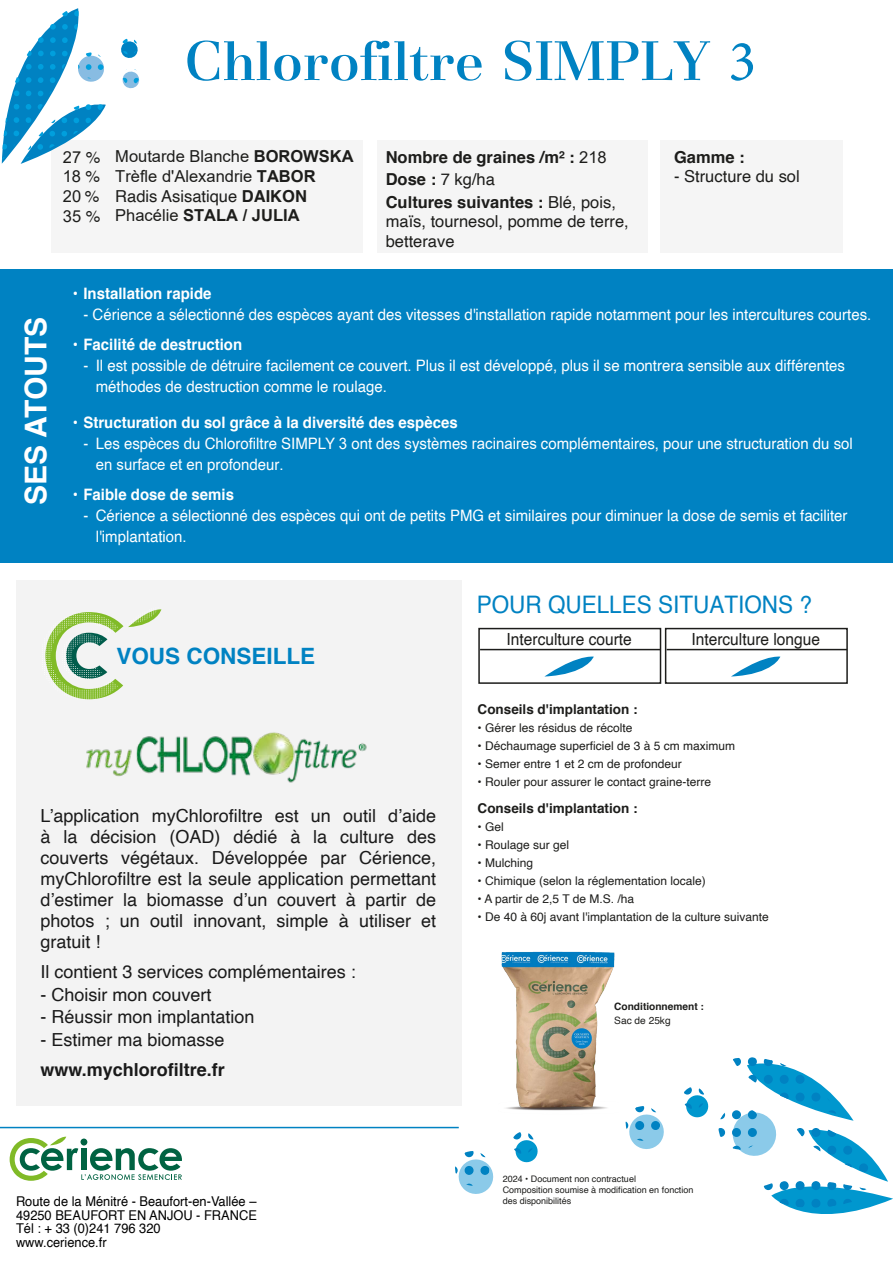
<style>
.page{position:relative;width:893px;height:1263px;background:#fff}
.page>*{position:absolute;margin:0;border:0;box-sizing:border-box;transform-origin:0 0}
.t1{font:500 58.2px "Basilia Std";color:#0082c2}
.t2{font:700 30px "Helvetica";color:#fff}
.t3{font:24.15px "Helvetica";color:#0082c2;scale:.93 1}
.t4{font:700 22.5px "Helvetica";color:#0082c2}
.t5{font:18px/21px "Helvetica";color:rgb(1 1 1/.9);text-align:justify}
.t6{font:700 18px "Helvetica";color:rgb(1 1 1/.9)}
.t7{font:16.8px "Helvetica";color:#1d1d1b;scale:.93 1}
.t8{font:16.5px/19.5px "Helvetica";color:#1d1d1b}
.t9{font:700 16.5px/22.5px "Helvetica";color:#1d1d1b}
.t10{font:16.5px/19.5px "Arial";color:#1d1d1b}
.t11{font:700 16.5px "Arial";color:#1d1d1b}
.t12{font:15.75px/21px "Helvetica";color:#fff;scale:.95 1}
.t13{font:700 15.75px "Helvetica";color:#fff;scale:.95 1}
.t14{font:15.75px "Arial";color:#fff;scale:.95 1}
.t15{font:13.5px/13.5px "Helvetica";color:#010101;scale:.95 1}
.t16{font:700 13.5px "Helvetica";color:#1d1d1b}
.t17{font:12px "Helvetica";color:#1d1d1b}
.t18{font:700 10.2px "Helvetica";color:#1d1d1b}
.t19{font:10.2px "Helvetica";color:#1d1d1b}
.t20{font:9px/10.8px "Helvetica";color:#1d1d1b}
.s1{font-family:"Minion Pro";font-weight:400}
.s2{font-family:"Helvetica"}
.s3{font-weight:700}
.s4{font-family:"Arial"}
.s5{font-weight:400}
.s6{font-family:"Helvetica";font-weight:400}
.s7{font-family:"Arial";font-weight:400}
</style>
<div class="page">
<div style="left:0;top:270px;width:893px;height:293px;background:#0082c2"></div>
<hr style="left:0;top:1127px;width:459px;height:1px;background:#0082c2">
<div style="left:478px;top:628px;width:183px;height:56px;background:#fff;border:2px solid #1d1d1b"></div>
<hr style="left:480px;top:649px;width:180px;height:1px;background:#1d1d1b">
<svg style="left:545px;top:656px;width:49px;height:20px"></svg>
<svg style="left:10px;top:1136px;width:172px;height:45px"></svg>
<div style="left:51px;top:140px;width:311px;height:112px;background:#f5f5f5"></div>
<div style="left:378px;top:140px;width:270px;height:112px;background:#f5f5f5"></div>
<div style="left:660px;top:140px;width:183px;height:112px;background:#f5f5f5"></div>
<svg style="left:2px;top:8px;width:138px;height:156px"></svg>
<div style="left:665px;top:628px;width:183px;height:56px;background:#fff;border:2px solid #1d1d1b"></div>
<hr style="left:667px;top:649px;width:180px;height:1px;background:#1d1d1b">
<svg style="left:732px;top:656px;width:48px;height:20px"></svg>
<svg style="left:455px;top:1132px;width:83px;height:62px"></svg>
<svg style="left:625px;top:1087px;width:84px;height:62px"></svg>
<svg style="left:718px;top:1057px;width:175px;height:157px"></svg>
<div style="left:16px;top:580px;width:446px;height:526px;background:#f3f3f3"></div>
<svg style="left:45px;top:609px;width:116px;height:91px"></svg>
<img style="left:86px;top:732px;width:281px;height:51px">
<img style="left:501px;top:951px;width:114px;height:160px">
<h1 class="t1" style="left:184px;top:28px;width:574px">Chlorofiltre SIMPLY <span class="s1">3</span></h1>
<h2 class="t2" style="left:12px;top:505px;width:189px;rotate:-90deg">SES ATOUTS</h2>
<p class="t10" style="left:115px;top:146px;width:240px;text-indent:-52px">27 <span class="s2">%</span> Moutarde Blanche <span class="s3">BOROWSKA<br></span>Trèfle d'Alexandrie <span class="s3">TABOR</span></p>
<p class="t8" style="left:63px;top:187px;width:246px"><span class="s4">20</span> % Radis Asisatique <span class="s3">DAIKON</span></p>
<p class="t11" style="left:63px;top:203px;width:238px"><span class="s5">35</span> <span class="s6">%</span> <span class="s5">Phacélie</span> STALA / JULIA</p>
<p class="t10" style="left:63px;top:166px;width:39px">18 <span class="s2">%</span></p>
<p class="t9" style="left:386px;top:146px;width:232px">Nombre de graines /m² : <span class="s7">218<br></span>Dose : <span class="s5">7 kg/ha<br></span>Cultures suivantes : <span class="s5">Blé, pois,</span></p>
<p class="t8" style="left:386px;top:212px;width:245px">maïs, tournesol, pomme de terre, betterave</p>
<p class="t9" style="left:674px;top:146px;width:72px">Gamme :</p>
<p class="t8" style="left:674px;top:167px;width:127px">- Structure du sol</p>
<p class="t13" style="left:73px;top:281px;width:147px">• Installation rapide</p>
<p class="t12" style="left:83px;top:305px;width:831px">- Cérience a sélectionné des espèces ayant des vitesses d'installation rapide notamment pour les intercultures courtes.</p>
<p class="t13" style="left:73px;top:332px;width:180px">• Facilité de destruction</p>
<p class="t12" style="left:96px;top:356px;width:790px;text-indent:-12px">- Il est possible de détruire facilement ce couvert. Plus il est développé, plus il se montrera sensible aux différentes méthodes de destruction comme le roulage.</p>
<p class="t13" style="left:73px;top:410px;width:407px">• Structuration du sol grâce à la diversité des espèces</p>
<p class="t12" style="left:83px;top:433px;width:811px">- Les espèces du Chlorofiltre SIMPLY <span class="s4">3</span> ont des systèmes <span class="s4">racinaires</span> complémentaires, pour une structuration du sol</p>
<p class="t14" style="left:96px;top:453px;width:199px">en surface et en <span class="s2">profondeur.</span></p>
<p class="t13" style="left:73px;top:482px;width:171px">• Faible dose de semis</p>
<p class="t12" style="left:96px;top:506px;width:793px;text-indent:-12px">- Cérience a sélectionné des espèces qui ont de petits PMG et similaires pour diminuer la dose de semis et faciliter l'implantation.</p>
<h3 class="t4" style="left:116px;top:638px;width:200px">VOUS CONSEILLE</h3>
<h3 class="t3" style="left:477px;top:586px;width:362px">POUR QUELLES SITUATIONS ?</h3>
<p class="t7" style="left:507px;top:626px;width:136px">Interculture courte</p>
<p class="t7" style="left:691px;top:626px;width:140px">Interculture longue</p>
<p class="t5" style="left:41px;top:806px;width:397px">L’application myChlorofiltre est un outil d’aide à la décision (OAD) dédié à la culture des couverts végétaux. Développée par Cérience, myChlorofiltre est la seule application permettant d’estimer la biomasse d’un couvert à partir de photos ; un outil innovant, simple à utiliser et gratuit !</p>
<p class="t5" style="left:41px;top:962px;width:317px">Il contient 3 services complémentaires :</p>
<p class="t5" style="left:41px;top:984px;width:173px">- Choisir mon couvert</p>
<p class="t5" style="left:41px;top:1007px;width:216px">- Réussir mon implantation</p>
<p class="t5" style="left:41px;top:1029px;width:186px">- Estimer ma biomasse</p>
<p class="t6" style="left:41px;top:1055px;width:186px">www.mychlorofiltre.fr</p>
<p class="t15" style="left:16px;top:1195px;width:255px">Route de la Ménitré - Beaufort-en-Vallée –<br>49250 BEAUFORT EN ANJOU - FRANCE<br>Tél : + 33 (0)241 796 320<br>www.cerience.fr</p>
<p class="t16" style="left:478px;top:699px;width:161px">Conseils d'implantation :</p>
<p class="t17" style="left:478px;top:719px;width:156px">• Gérer les résidus de récolte</p>
<p class="t17" style="left:478px;top:737px;width:259px">• Déchaumage superficiel de 3 à 5 cm maximum</p>
<p class="t17" style="left:478px;top:755px;width:206px">• Semer entre 1 et 2 cm de profondeur</p>
<p class="t17" style="left:478px;top:773px;width:235px">• Rouler pour assurer le contact graine-terre</p>
<p class="t16" style="left:478px;top:798px;width:161px">Conseils d'implantation :</p>
<p class="t17" style="left:478px;top:818px;width:28px">• Gel</p>
<p class="t17" style="left:478px;top:836px;width:93px">• Roulage sur gel</p>
<p class="t17" style="left:478px;top:854px;width:57px">• Mulching</p>
<p class="t17" style="left:478px;top:872px;width:230px">• Chimique (selon la réglementation locale)</p>
<p class="t17" style="left:478px;top:890px;width:158px">• A partir de 2,5 T de M.S. /ha</p>
<p class="t17" style="left:478px;top:908px;width:293px">• De 40 à 60j avant l'implantation de la culture suivante</p>
<p class="t18" style="left:614px;top:998px;width:91px">Conditionnement :</p>
<p class="t19" style="left:614px;top:1013px;width:58px">Sac de 25kg</p>
<p class="t20" style="left:503px;top:1174px;width:192px">202<span class="s4">4</span> • Document non contractuel<br>Composition soumise à modification en fonction des disponibilités</p>
</div>
